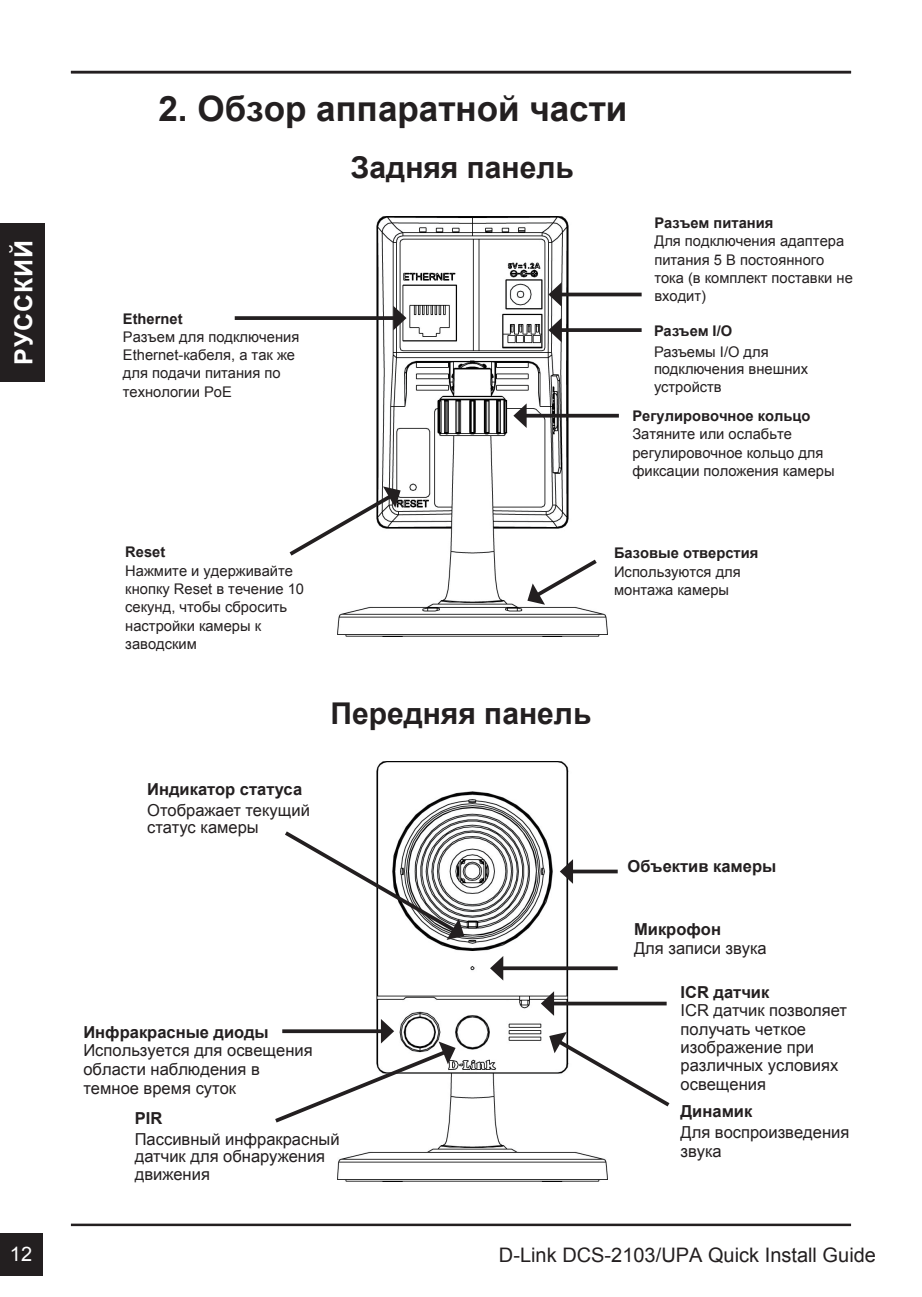
<style>
.page{position:relative;width:922px;height:1297px;background:#fff}
.page>*{position:absolute;margin:0;border:0;box-sizing:border-box;transform-origin:0 0}
.t1{font:700 35px "Arial";color:#231f20}
.t2{font:700 30px "Arial";color:#231f20}
.t3{font:700 25px "Arial";letter-spacing:.035em;color:#fff}
.t4{font:20px "Arial";color:#231f20}
.t5{font:20px "Arial";color:#fff}
.t6{font:16.5px/18.2px "Arial";color:#231f20}
.t7{font:700 16.5px "Arial";color:#231f20}
.t8{font:14.75px/18.2px "Arial";color:#231f20}
.t9{font:700 14.75px "Arial";color:#231f20}
</style>
<div class="page">
<hr style="left:71px;top:1223px;width:779px;height:3px;background:#231f20">
<div style="left:0;top:1233px;width:43px;height:43px;background:#231f20"></div>
<hr style="left:71px;top:71px;width:779px;height:2px;background:#231f20">
<div style="left:0;top:223px;width:45px;height:159px;background:#231f20"></div>
<img style="left:338px;top:761px;width:269px;height:420px">
<img style="left:338px;top:216px;width:269px;height:420px">
<div style="left:400px;top:448px;width:25px;height:29px;background:#fff"></div>
<svg style="left:235px;top:316px;width:158px;height:4px"></svg>
<svg style="left:393px;top:306px;width:13px;height:24px"></svg>
<svg style="left:527px;top:556px;width:73px;height:49px"></svg>
<svg style="left:285px;top:828px;width:179px;height:112px"></svg>
<svg style="left:275px;top:1019px;width:180px;height:107px"></svg>
<svg style="left:503px;top:966px;width:114px;height:4px"></svg>
<svg style="left:490px;top:956px;width:13px;height:24px"></svg>
<hr style="left:551px;top:1002px;width:115px;height:3px;background:#231f20">
<svg style="left:540px;top:991px;width:14px;height:25px"></svg>
<svg style="left:549px;top:1032px;width:121px;height:78px"></svg>
<hr style="left:570px;top:870px;width:47px;height:3px;background:#231f20">
<svg style="left:559px;top:859px;width:14px;height:25px"></svg>
<hr style="left:558px;top:293px;width:83px;height:3px;background:#231f20">
<svg style="left:548px;top:282px;width:13px;height:25px"></svg>
<svg style="left:561px;top:328px;width:80px;height:4px"></svg>
<svg style="left:548px;top:318px;width:13px;height:24px"></svg>
<svg style="left:526px;top:414px;width:92px;height:4px"></svg>
<svg style="left:513px;top:403px;width:13px;height:25px"></svg>
<svg style="left:289px;top:486px;width:111px;height:73px"></svg>
<h3 class="t3" style="left:7px;top:365px;width:126px;rotate:-90deg">РУССКИЙ</h3>
<h1 class="t1" style="left:158px;top:85px;width:470px">2. Обзор аппаратной части</h1>
<h2 class="t2" style="left:350px;top:148px;width:225px">Задняя панель</h2>
<p class="t9" style="left:123px;top:309px;width:61px">Ethernet</p>
<p class="t8" style="left:123px;top:328px;width:178px">Разъем для подключения<br>Ethernet-кабеля, а так же для подачи питания по технологии PoE</p>
<p class="t9" style="left:654px;top:213px;width:120px">Разъем питания</p>
<p class="t8" style="left:654px;top:232px;width:200px">Для подключения адаптера питания 5 В постоянного тока (в комплект поставки не входит)</p>
<p class="t9" style="left:654px;top:321px;width:80px">Разъем I/O</p>
<p class="t8" style="left:654px;top:343px;width:156px;line-height:17.5px">Разъемы I/O для подключения внешних устройств</p>
<p class="t9" style="left:632px;top:406px;width:180px">Регулировочное кольцо</p>
<p class="t8" style="left:632px;top:425px;width:204px">Затяните или ослабьте регулировочное кольцо для фиксации положения камеры</p>
<p class="t9" style="left:125px;top:543px;width:42px">Reset</p>
<p class="t8" style="left:125px;top:562px;width:180px">Нажмите и удерживайте кнопку Reset в течение 10 секунд, чтобы сбросить настройки камеры к заводским</p>
<p class="t7" style="left:147px;top:778px;width:156px">Индикатор статуса</p>
<p class="t6" style="left:147px;top:801px;width:164px;line-height:17.5px">Отображает текущий статус камеры</p>
<h2 class="t2" style="left:330px;top:693px;width:262px">Передняя панель</h2>
<p class="t7" style="left:83px;top:1021px;width:187px">Инфракрасные диоды</p>
<p class="t6" style="left:83px;top:1041px;width:231px">Используется для освещения области наблюдения в темное время суток</p>
<p class="t7" style="left:135px;top:1107px;width:29px">PIR</p>
<p class="t6" style="left:135px;top:1130px;width:206px;line-height:17.5px">Пассивный инфракрасный датчик для обнаружения движения</p>
<p class="t9" style="left:614px;top:543px;width:146px">Базовые отверстия</p>
<p class="t8" style="left:614px;top:563px;width:128px">Используются для монтажа камеры</p>
<p class="t7" style="left:627px;top:855px;width:150px">Объектив камеры</p>
<p class="t7" style="left:634px;top:918px;width:88px">Микрофон</p>
<p class="t6" style="left:634px;top:939px;width:134px">Для записи звука</p>
<p class="t7" style="left:680px;top:981px;width:90px">ICR датчик</p>
<p class="t6" style="left:680px;top:1001px;width:168px">ICR датчик позволяет получать четкое изображение при различных условиях освещения</p>
<p class="t7" style="left:680px;top:1100px;width:73px">Динамик</p>
<p class="t6" style="left:680px;top:1122px;width:170px;line-height:19.8px">Для воспроизведения звука</p>
<h3 class="t5" style="left:10px;top:1241px;width:24px">12</h3>
<h3 class="t4" style="left:499px;top:1241px;width:378px">D-Link DCS-2103/UPA Quick Install Guide</h3>
</div>
